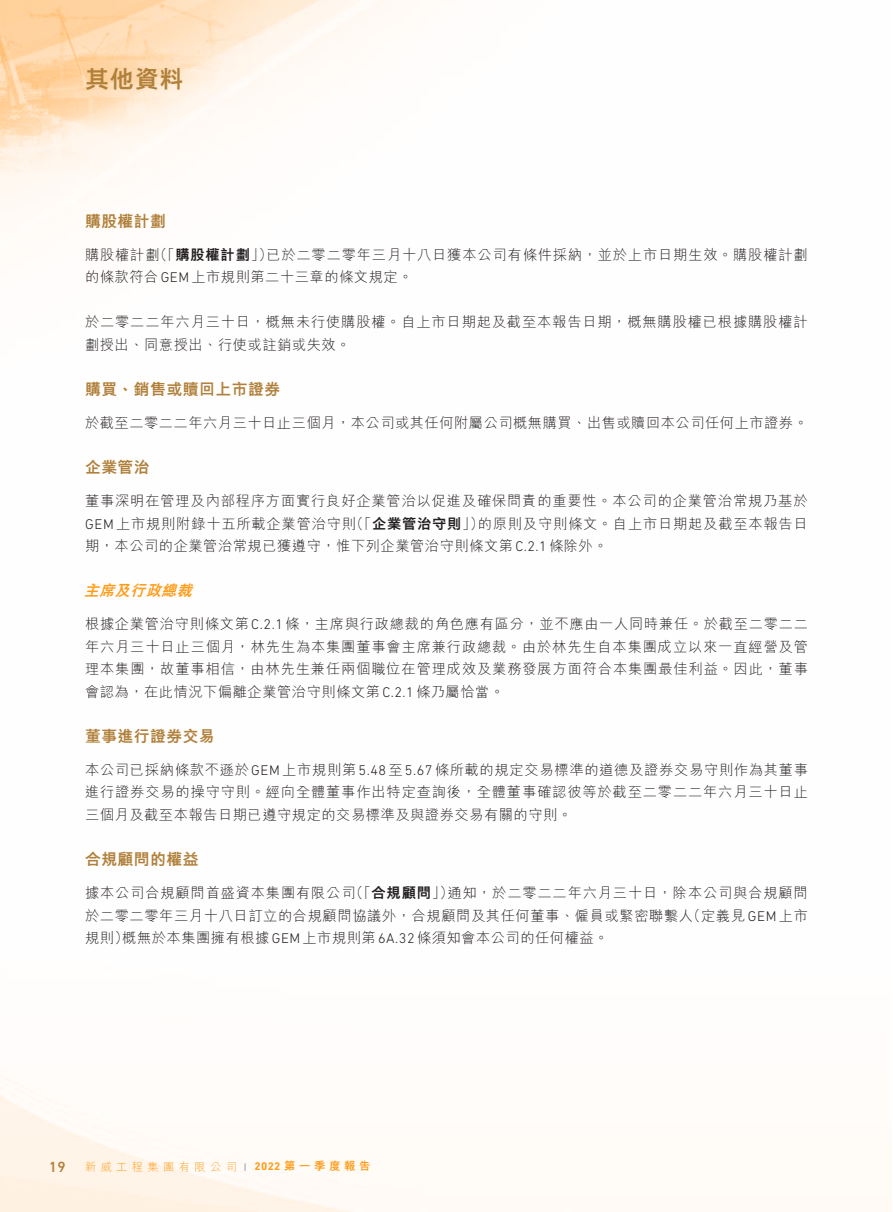
<style>
.page{position:relative;width:893px;height:1212px;background:#fff}
.page>*{position:absolute;margin:0;border:0;box-sizing:border-box;transform-origin:0 0}
.副主標題{font:800 24px "M Hei HK";color:#b1813c}
._3__標題{font:800 15.75px "M Hei HK";letter-spacing:.035em;color:#b1813c}
._4__副標題{font:italic 800 15px "M Hei HK";color:#ff9d1b}
.t1{font:500 15px "DIN Next LT Pro";color:#b1813c}
._1__內文{font:300 14.25px/22.5px "M Hei HK";letter-spacing:.055em;color:#231f20}
._1__內文-2{font:300 14.25px/22.5px "M Hei HK";letter-spacing:.035em;color:#231f20}
._1__內文-3{font:800 14.25px "M Hei HK";letter-spacing:.055em;color:#231f20}
.t2{font:800 11.25px "M Hei HK";letter-spacing:.33em;color:#ff9d1b}
.t3{font:300 11.25px "M Hei HK";letter-spacing:.39em;color:#ff9d1b}
.t4{font:300 7.5px "M Hei HK";color:#6c6d70}
.s1{font-weight:300}
.s2{font-family:"DIN Next LT Pro"}
.s3{font-weight:800}
.s4{font-family:"DIN Next LT Pro";font-weight:700}
</style>
<div class="page">
<img style="left:0;top:0;width:401px;height:1212px">
<p class="副主標題" style="left:85px;top:67px;width:100px">其他資料</p>
<p class="_3__標題" style="left:85px;top:213px;width:82px">購股權計劃</p>
<p class="_1__內文-3" style="left:153px;top:247px;width:121px"><span class="s1">（「</span>購股權計劃<span class="s1">」）</span></p>
<p class="_1__內文" style="left:266px;top:243px;width:543px">已於二零二零年三月十八日獲本公司有條件採納，並於上市日期生效。購股權計劃</p>
<p class="_1__內文-2" style="left:85px;top:243px;width:329px">購股權計劃<br>的條款符合<span class="s2">GEM</span>上市規則第二十三章的條文規定。</p>
<p class="_1__內文" style="left:85px;top:311px;width:724px">於二零二二年六月三十日，概無未行使購股權。自上市日期起及截至本報告日期，概無購股權已根據購股權計劃授出、同意授出、行使或註銷或失效。</p>
<p class="_3__標題" style="left:85px;top:381px;width:197px">購買、銷售或贖回上市證券</p>
<p class="_1__內文-2" style="left:85px;top:411px;width:724px">於截至二零二二年六月三十日止三個月，本公司或其任何附屬公司概無購買、出售或贖回本公司任何上市證券。</p>
<p class="_3__標題" style="left:85px;top:459px;width:66px">企業管治</p>
<p class="_1__內文" style="left:85px;top:489px;width:724px;text-align:right">董事深明在管理及內部程序方面實行良好企業管治以促進及確保問責的重要性。本公司的企業管治常規乃基於的原則及守則條文。自上市日期起及截至本報告日</p>
<p class="_1__內文-3" style="left:349px;top:516px;width:136px"><span class="s1">（「</span>企業管治守則<span class="s1">」）</span></p>
<p class="_1__內文-2" style="left:85px;top:512px;width:524px"><span class="s2">GEM</span>上市規則附錄十五所載企業管治守則<br>期，本公司的企業管治常規已獲遵守，惟下列企業管治守則條文第<span class="s2">C.2.1</span>條除外。</p>
<p class="_4__副標題" style="left:84px;top:583px;width:114px">主席及行政總裁</p>
<p class="_1__內文" style="left:85px;top:612px;width:724px;text-align:justify">根據企業管治守則條文第<span class="s2">C.2.1</span>條，主席與行政總裁的角色應有區分，並不應由一人同時兼任。於截至二零二二年六月三十日止三個月，林先生為本集團董事會主席兼行政總裁。由於林先生自本集團成立以來一直經營及管理本集團，故董事相信，由林先生兼任兩個職位在管理成效及業務發展方面符合本集團最佳利益。因此，董事會認為，在此情況下偏離企業管治守則條文第<span class="s2">C.2.1</span>條乃屬恰當。</p>
<p class="_3__標題" style="left:85px;top:728px;width:131px">董事進行證券交易</p>
<p class="_1__內文" style="left:85px;top:758px;width:724px;text-align:justify">本公司已採納條款不遜於<span class="s2">GEM</span>上市規則第<span class="s2">5.48</span>至<span class="s2">5.67</span>條所載的規定交易標準的道德及證券交易守則作為其董事進行證券交易的操守守則。經向全體董事作出特定查詢後，全體董事確認彼等於截至二零二二年六月三十日止三個月及截至本報告日期已遵守規定的交易標準及與證券交易有關的守則。</p>
<p class="_3__標題" style="left:85px;top:851px;width:115px">合規顧問的權益</p>
<p class="_1__內文" style="left:447px;top:881px;width:362px">通知，於二零二二年六月三十日，除本公司與合規顧問</p>
<p class="_1__內文" style="left:85px;top:881px;width:272px">據本公司合規顧問首盛資本集團有限公司</p>
<p class="_1__內文" style="left:349px;top:881px;width:106px">（「<span class="s3">合規顧問</span>」）</p>
<p class="_1__內文" style="left:686px;top:904px;width:123px">（定義見<span class="s2">GEM</span>上市</p>
<p class="_1__內文" style="left:122px;top:904px;width:572px;text-indent:-37px">於二零二零年三月十八日訂立的合規顧問協議外，合規顧問及其任何董事、僱員或緊密聯繫人概無於本集團擁有根據<span class="s2">GEM</span>上市規則第 <span class="s2">A6 .32</span>條須知會本公司的任何權益。</p>
<p class="_1__內文" style="left:85px;top:926px;width:45px">規則）</p>
<p class="t1" style="left:49px;top:1158px;width:18px">19</p>
<p class="t3" style="left:85px;top:1161px;width:153px">新威工程集團有限公司</p>
<p class="t4" style="left:241px;top:1163px;width:9px">｜</p>
<p class="t2" style="left:254px;top:1160px;width:117px"><span class="s4">2022</span>第一季度報告</p>
</div>
